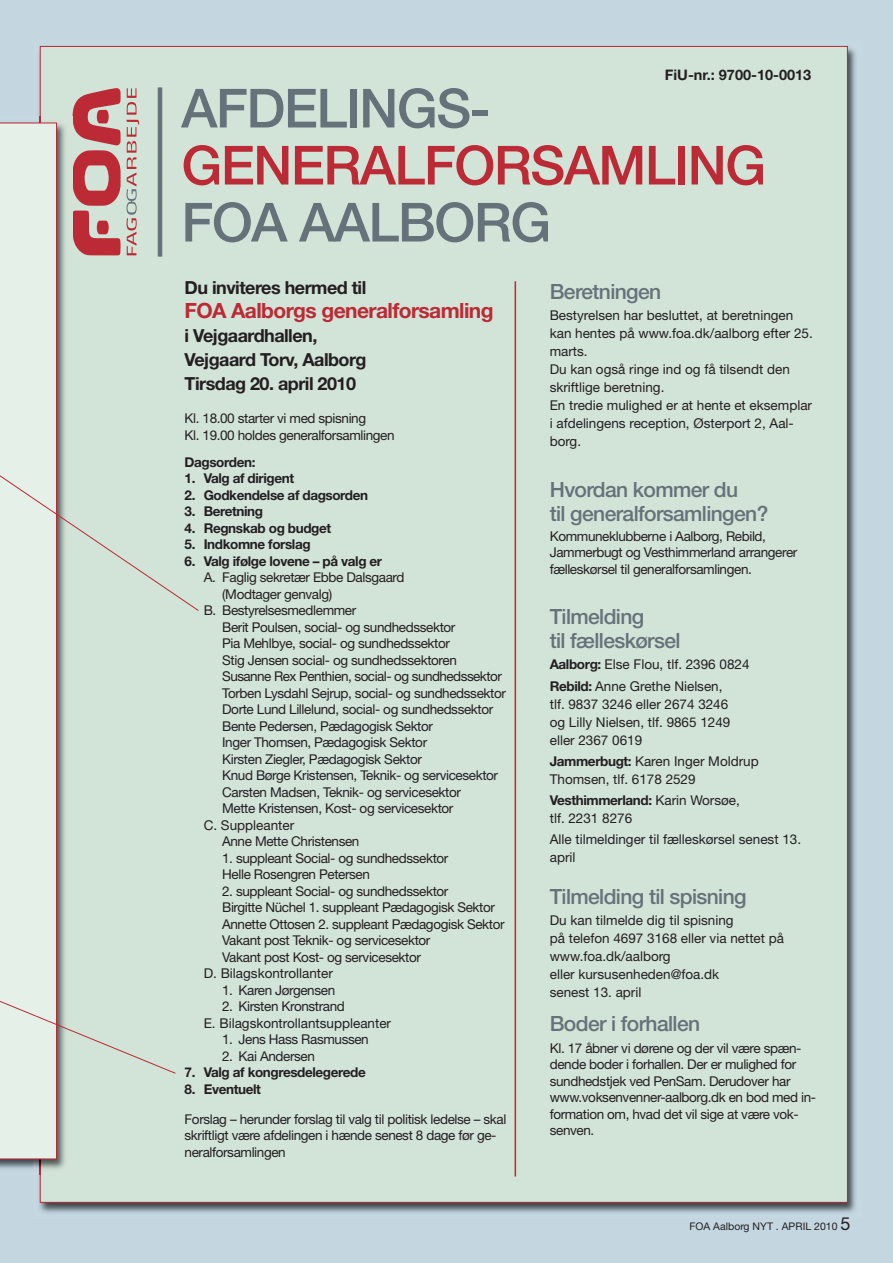
<style>
.page{position:relative;width:893px;height:1263px;background:#c4d7e1}
.page>*{position:absolute;margin:0;border:0;box-sizing:border-box;transform-origin:0 0}
.t1{font:500 54px "Helvetica Neue";letter-spacing:-.03em;color:#667279}
.t2{font:500 54px "Helvetica Neue";letter-spacing:-.03em;color:#bb2a35}
.t3{font:500 21px/24px "Helvetica Neue";letter-spacing:-.03em;color:#667279}
.t4{font:700 21px "Helvetica Neue";letter-spacing:-.03em;color:#bb2a35}
.t5{font:700 18px/24px "Helvetica Neue";letter-spacing:-.03em;color:#231f20}
.t6{font:700 14.55px "Helvetica Neue";color:#231f20}
.t7{font:13.5px/16.5px "Helvetica Neue";letter-spacing:-.03em;color:#231f20}
.t8{font:13.5px/18px "Helvetica Neue";color:#231f20}
.t9{font:700 13.5px "Helvetica Neue";letter-spacing:-.03em;color:#231f20}
.t10{font:10.5px "Helvetica Neue";color:#231f20}
.s1{font-weight:700}
.s2{font-size:18px}
</style>
<div class="page">
<img style="left:39px;top:45px;width:817px;height:1168px">
<div style="left:41px;top:47px;width:806px;height:1155px;background:#d2e3d7"></div>
<svg style="left:73px;top:88px;width:66px;height:167px"></svg>
<hr style="left:158px;top:87px;width:4px;height:170px;background:#667279">
<hr style="left:515px;top:281px;width:1px;height:895px;background:#bb2a35">
<img style="left:0;top:117px;width:65px;height:1057px">
<img style="left:40px;top:117px;width:1px;height:1057px">
<div style="left:0;top:123px;width:57px;height:1036px;background:#e5f0e9"></div>
<svg style="left:0;top:446px;width:199px;height:166px"></svg>
<svg style="left:0;top:990px;width:176px;height:84px"></svg>
<p class="t6" style="left:665px;top:70px;width:148px">FiU-nr.: 9700-10-0013</p>
<h1 class="t1" style="left:181px;top:89px;width:311px">AFDELINGS-</h1>
<h1 class="t2" style="left:181px;top:146px;width:586px">GENERALFORSAMLING</h1>
<h1 class="t1" style="left:181px;top:203px;width:371px">FOA AALBORG</h1>
<h3 class="t5" style="left:185px;top:277px;width:183px">Du inviteres hermed til</h3>
<h2 class="t4" style="left:185px;top:303px;width:310px">FOA Aalborgs generalforsamling</h2>
<h3 class="t5" style="left:185px;top:325px;width:184px">i Vejgaardhallen,<br>Vejgaard Torv, Aalborg<br>Tirsdag 20. april 2010</h3>
<p class="t7" style="left:185px;top:412px;width:211px">Kl. 18.00 starter vi med spisning<br>Kl. 19.00 holdes generalforsamlingen</p>
<p class="t9" style="left:185px;top:457px;width:72px">Dagsorden:</p>
<p class="t9" style="left:185px;top:474px;width:111px">1. Valg af dirigent</p>
<p class="t9" style="left:185px;top:490px;width:185px">2. Godkendelse af dagsorden</p>
<p class="t9" style="left:185px;top:507px;width:80px">3. Beretning</p>
<p class="t9" style="left:185px;top:523px;width:148px">4. Regnskab og budget</p>
<p class="t9" style="left:185px;top:540px;width:128px">5. Indkomne forslag</p>
<p class="t9" style="left:185px;top:556px;width:199px">6. Valg ifølge lovene – på valg er</p>
<p class="t7" style="left:204px;top:571px;width:202px">A. Faglig sekretær Ebbe Dalsgaard</p>
<p class="t7" style="left:222px;top:587px;width:112px">(Modtager genvalg)</p>
<p class="t7" style="left:204px;top:604px;width:154px">B. Bestyrelsesmedlemmer</p>
<p class="t7" style="left:222px;top:620px;width:235px">Berit Poulsen, social- og sundhedssektor</p>
<p class="t7" style="left:222px;top:637px;width:229px">Pia Mehlbye, social- og sundhedssektor</p>
<p class="t7" style="left:222px;top:653px;width:236px">Stig Jensen social- og sundhedssektoren</p>
<p class="t7" style="left:222px;top:670px;width:281px">Susanne Rex Penthien, social- og sundhedssektor</p>
<p class="t7" style="left:222px;top:686px;width:285px">Torben Lysdahl Sejrup, social- og sundhedssektor</p>
<p class="t7" style="left:222px;top:703px;width:273px">Dorte Lund Lillelund, social- og sundhedssektor</p>
<p class="t7" style="left:222px;top:719px;width:212px">Bente Pedersen, Pædagogisk Sektor</p>
<p class="t7" style="left:222px;top:736px;width:206px">Inger Thomsen, Pædagogisk Sektor</p>
<p class="t7" style="left:222px;top:752px;width:201px">Kirsten Ziegler, Pædagogisk Sektor</p>
<p class="t7" style="left:222px;top:769px;width:277px">Knud Børge Kristensen, Teknik- og servicesektor</p>
<p class="t7" style="left:222px;top:785px;width:240px">Carsten Madsen, Teknik- og servicesektor</p>
<p class="t7" style="left:222px;top:802px;width:233px">Mette Kristensen, Kost- og servicesektor</p>
<p class="t8" style="left:204px;top:817px;width:92px">C. Suppleanter</p>
<p class="t7" style="left:222px;top:835px;width:139px">Anne Mette Christensen</p>
<p class="t7" style="left:222px;top:851px;width:228px">1. suppleant Social- og sundhedssektor<br>Helle Rosengren Petersen</p>
<p class="t7" style="left:222px;top:884px;width:228px">2. suppleant Social- og sundhedssektor</p>
<p class="t7" style="left:222px;top:901px;width:274px">Birgitte Nüchel 1. suppleant Pædagogisk Sektor</p>
<p class="t7" style="left:222px;top:917px;width:284px">Annette Ottosen 2. suppleant Pædagogisk Sektor</p>
<p class="t7" style="left:222px;top:934px;width:210px">Vakant post Teknik- og servicesektor</p>
<p class="t7" style="left:222px;top:950px;width:200px">Vakant post Kost- og servicesektor</p>
<p class="t8" style="left:204px;top:966px;width:131px">D. Bilagskontrollanter</p>
<p class="t7" style="left:222px;top:983px;width:114px">1. Karen Jørgensen</p>
<p class="t8" style="left:204px;top:1000px;width:189px;line-height:16.5px;text-indent:18px">2. Kirsten Kronstrand<br>E. Bilagskontrollantsuppleanter</p>
<p class="t7" style="left:222px;top:1033px;width:148px">1. Jens Hass Rasmussen</p>
<p class="t7" style="left:222px;top:1049px;width:94px">2. Kai Andersen</p>
<p class="t9" style="left:185px;top:1068px;width:183px">7. Valg af kongresdelegerede</p>
<p class="t9" style="left:185px;top:1084px;width:78px">8. Eventuelt</p>
<p class="t7" style="left:185px;top:1112px;width:323px">Forslag – herunder forslag til valg til politisk ledelse – skal skriftligt være afdelingen i hænde senest 8 dage før ge&shy;neralforsamlingen</p>
<h2 class="t3" style="left:550px;top:282px;width:113px">Beretningen</h2>
<p class="t8" style="left:550px;top:308px;width:265px">Bestyrelsen har besluttet, at beretningen kan hentes på www.foa.dk/aalborg efter 25. marts.<br>Du kan også ringe ind og få tilsendt den skriftlige beretning.<br>En tredie mulighed er at hente et eksemplar i afdelingens reception, Østerport 2, Aal&shy;borg.</p>
<h2 class="t3" style="left:550px;top:479px;width:220px">Hvordan kommer du<br>til generalforsamlingen?</h2>
<p class="t7" style="left:550px;top:529px;width:249px">Kommuneklubberne i Aalborg, Rebild,<br>Jammerbugt og Vesthimmerland arrangerer fælleskørsel til generalforsamlingen.</p>
<h2 class="t3" style="left:550px;top:607px;width:132px">Tilmelding<br>til fælleskørsel</h2>
<p class="t8" style="left:550px;top:655px;width:201px;line-height:21.3px"><span class="s1">Aalborg:</span> Else Flou, tlf. 2396 0824<br><span class="s1">Rebild:</span> Anne Grethe Nielsen,</p>
<p class="t8" style="left:550px;top:696px;width:182px">tlf. 9837 3246 eller 2674 3246 og Lilly Nielsen, tlf. 9865 1249 eller 2367 0619</p>
<p class="t8" style="left:550px;top:753px;width:210px"><span class="s1">Jammerbugt:</span> Karen Inger Moldrup<br>Thomsen, tlf. 6178 2529</p>
<p class="t8" style="left:550px;top:793px;width:192px"><span class="s1">Vesthimmerland:</span> Karin Worsøe, tlf. 2231 8276</p>
<p class="t8" style="left:550px;top:832px;width:253px">Alle tilmeldinger til fælleskørsel senest 13. april</p>
<h2 class="t3" style="left:550px;top:886px;width:198px">Tilmelding til spisning</h2>
<p class="t8" style="left:550px;top:912px;width:236px">Du kan tilmelde dig til spisning<br>på telefon 4697 3168 eller via nettet på www.foa.dk/aalborg<br>eller kursusenheden@foa.dk<br>senest 13. april</p>
<h2 class="t3" style="left:550px;top:1013px;width:152px">Boder i forhallen</h2>
<p class="t7" style="left:550px;top:1041px;width:268px">Kl. 17 åbner vi dørene og der vil være spæn&shy;dende boder i forhallen. Der er mulighed for sundhedstjek ved PenSam. Derudover har www.voksenvenner-aalborg.dk en bod med in&shy;formation om, hvad det vil sige at være vok&shy;senven.</p>
<p class="t10" style="left:689px;top:1222px;width:162px">FOA Aalborg NYT . APRIL 2010 <span class="s2">5</span></p>
</div>
